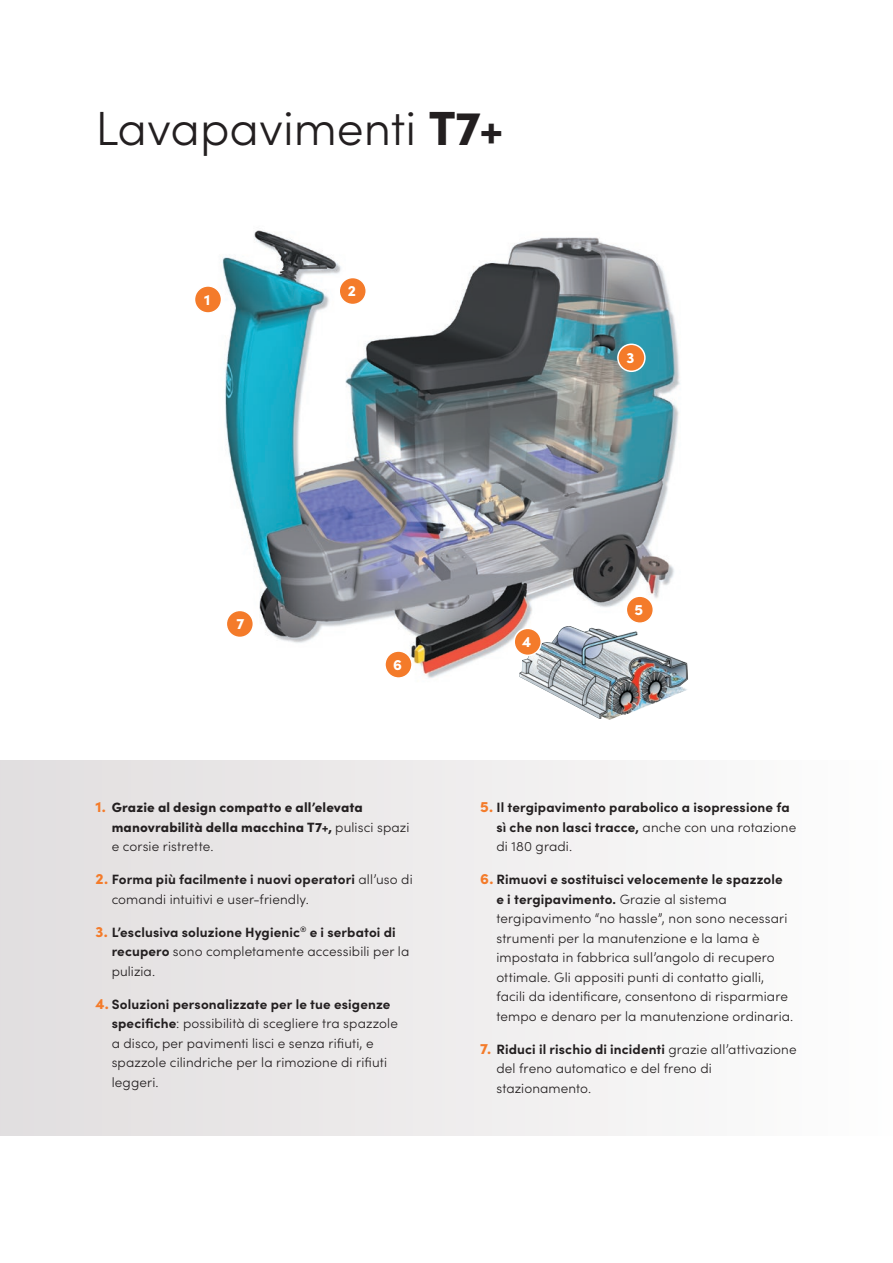
<style>
.page{position:relative;width:893px;height:1263px;background:#fff}
.page>*{position:absolute;margin:0;border:0;box-sizing:border-box;transform-origin:0 0}
.t1{font:300 48px "Sofia Pro";color:#231f20}
.t2{font:900 15px "Sofia Pro";color:#fff}
.t3{font:300 13.5px/19.5px "Sofia Pro";letter-spacing:.01em;color:#231f20}
.t4{font:700 13.5px/19.5px "Sofia Pro";letter-spacing:.01em;color:#231f20}
.t5{font:900 13.5px/19.5px "Sofia Pro";letter-spacing:.01em;color:#231f20}
.s1{font-weight:900}
.s2{font-size:15px;color:#f47b2a}
.s3{font-weight:300}
.s4{font-weight:900;font-size:15px;color:#f47b2a}
.s5{font-weight:700}
</style>
<div class="page">
<img style="left:218px;top:230px;width:462px;height:448px">
<img style="left:519px;top:626px;width:169px;height:94px">
<div style="left:0;top:760px;width:893px;height:376px;background:linear-gradient(to right,#e1ddde,#fdfdfd)"></div>
<div style="left:194px;top:286px;width:27px;height:27px;background:#f47b2a;border-radius:50%"></div>
<div style="left:194px;top:285px;width:28px;height:29px;border:2px solid #fff;border-radius:50%"></div>
<div style="left:618px;top:344px;width:27px;height:27px;background:#f47b2a;border-radius:50%"></div>
<div style="left:617px;top:344px;width:29px;height:28px;border:2px solid #fff;border-radius:50%"></div>
<div style="left:626px;top:596px;width:27px;height:27px;background:#f47b2a;border-radius:50%"></div>
<div style="left:626px;top:595px;width:28px;height:29px;border:2px solid #fff;border-radius:50%"></div>
<div style="left:514px;top:628px;width:27px;height:27px;background:#f47b2a;border-radius:50%"></div>
<div style="left:513px;top:628px;width:29px;height:28px;border:2px solid #fff;border-radius:50%"></div>
<div style="left:385px;top:651px;width:27px;height:27px;background:#f47b2a;border-radius:50%"></div>
<div style="left:384px;top:650px;width:29px;height:29px;border:2px solid #fff;border-radius:50%"></div>
<div style="left:226px;top:610px;width:27px;height:27px;background:#f47b2a;border-radius:50%"></div>
<div style="left:226px;top:610px;width:28px;height:28px;border:2px solid #fff;border-radius:50%"></div>
<div style="left:339px;top:278px;width:27px;height:27px;background:#f47b2a;border-radius:50%"></div>
<div style="left:338px;top:277px;width:29px;height:28px;border:2px solid #fff;border-radius:50%"></div>
<h1 class="t1" style="left:95px;top:94px;width:410px">Lavapavimenti <span class="s1">T7+</span></h1>
<p class="t2" style="left:204px;top:288px;width:8px">1</p>
<p class="t2" style="left:348px;top:279px;width:10px">2</p>
<p class="t2" style="left:626px;top:346px;width:9px">3</p>
<p class="t2" style="left:236px;top:612px;width:9px">7</p>
<p class="t2" style="left:393px;top:653px;width:10px">6</p>
<p class="t5" style="left:112px;top:796px;width:299px;text-indent:-16px"><span class="s2">1.</span> Grazie al design compatto e all’elevata manovrabilità della macchina T7+, <span class="s3">pulisci spazi e corsie ristrette.</span></p>
<p class="t3" style="left:112px;top:869px;width:303px;text-indent:-16px"><span class="s4">2.</span> <span class="s5">Forma più facilmente i nuovi operatori</span> all’uso di comandi intuitivi e user-friendly.</p>
<p class="t4" style="left:112px;top:921px;width:299px;text-indent:-16px"><span class="s4">3.</span> L’esclusiva soluzione Hygienic<sup>®</sup> e i serbatoi di recupero <span class="s3">sono completamente accessibili per la pulizia.</span></p>
<p class="t3" style="left:112px;top:993px;width:288px;text-indent:-16px"><span class="s4">4.</span> <span class="s5">Soluzioni personalizzate per le tue esigenze specifiche</span>: possibilità di scegliere tra spazzole a disco, per pavimenti lisci e senza rifiuti, e spazzole cilindriche per la rimozione di rifiuti leggeri.</p>
<p class="t2" style="left:522px;top:630px;width:11px">4</p>
<p class="t2" style="left:635px;top:598px;width:10px">5</p>
<p class="t4" style="left:496px;top:797px;width:301px;text-indent:-16px"><span class="s4">5.</span> Il tergipavimento parabolico a isopressione fa sì che non lasci tracce, <span class="s3">anche con una rotazione di 180 gradi.</span></p>
<p class="t3" style="left:496px;top:869px;width:298px;text-indent:-16px"><span class="s4">6.</span> <span class="s5">Rimuovi e sostituisci velocemente le spazzole e i tergipavimento.</span> Grazie al sistema tergipavimento “no hassle”, non sono necessari strumenti per la manutenzione e la lama è impostata in fabbrica sull’angolo di recupero ottimale. Gli appositi punti di contatto gialli, facili da identificare, consentono di risparmiare tempo e denaro per la manutenzione ordinaria.</p>
<p class="t3" style="left:496px;top:1038px;width:302px;text-indent:-16px"><span class="s4">7.</span> <span class="s5">Riduci il rischio di incidenti</span> grazie all’attivazione del freno automatico e del freno di stazionamento.</p>
</div>
